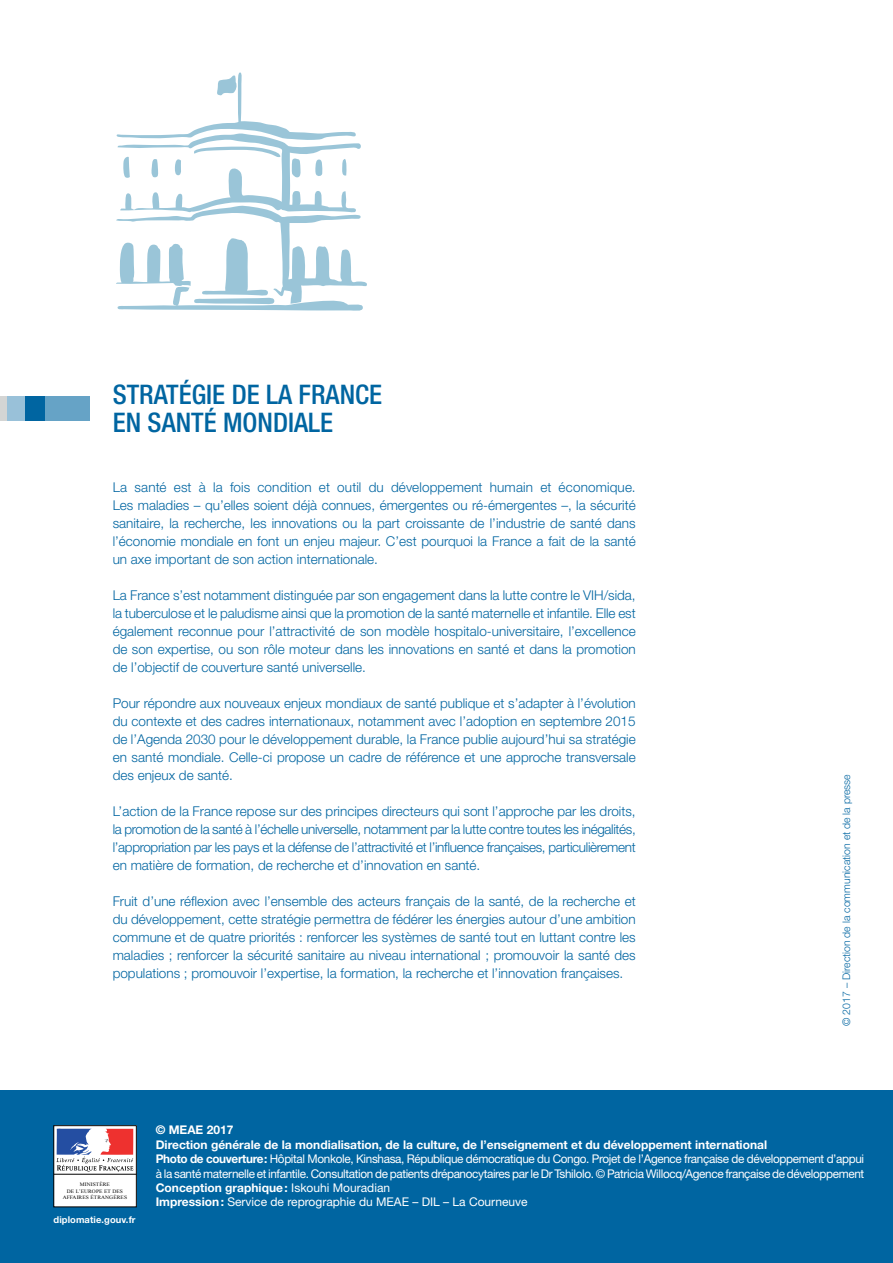
<style>
.page{position:relative;width:893px;height:1263px;background:#fff}
.page>*{position:absolute;margin:0;border:0;box-sizing:border-box;transform-origin:0 0}
.t1{font:500 condensed 27px/28.5px "Helvetica Neue LT Std";color:#0065a1}
.t2{font:300 13.5px/18px "Helvetica Neue LT Std";color:#0065a1;text-align:justify}
.t3{font:12px/14.4px "Helvetica Neue LT Std";letter-spacing:-.03em;color:#fff}
.t4{font:300 10.5px "Helvetica Neue LT Std";color:#0065a1}
.t5{font:700 9.3px "Helvetica Neue LT Std";letter-spacing:.01em;color:#fff}
.t6{font:5.1px/6.6px "Times New Roman";letter-spacing:.015em;color:#000;text-align:center;scale:1.08 1}
.s1{font-weight:700}
</style>
<div class="page">
<div style="left:0;top:1091px;width:893px;height:172px;background:#0065a1"></div>
<div style="left:54px;top:1126px;width:82px;height:81px;background:#fff"></div>
<div style="left:54px;top:1125px;width:82px;height:82px;border:1px solid #000"></div>
<svg style="left:55px;top:1127px;width:80px;height:47px"></svg>
<svg style="left:56px;top:1129px;width:77px;height:43px"></svg>
<hr style="left:54px;top:1174px;width:82px;height:1px;background:#000">
<div style="left:6px;top:396px;width:24px;height:25px;background:#99c1d9"></div>
<div style="left:0;top:396px;width:6px;height:25px;background:#d4d5d4"></div>
<div style="left:25px;top:396px;width:21px;height:25px;background:#0065a1"></div>
<div style="left:45px;top:396px;width:45px;height:25px;background:#66a3c6"></div>
<svg style="left:116px;top:72px;width:251px;height:239px"></svg>
<h1 class="t1" style="left:113px;top:379px;width:271px">STRATÉGIE DE LA FRANCE<br>EN SANTÉ MONDIALE</h1>
<p class="t2" style="left:113px;top:478px;width:525px">La santé est à la fois condition et outil du développement humain et économique.<br>Les maladies – qu’elles soient déjà connues, émergentes ou ré-émergentes –, la sécurité sanitaire, la recherche, les innovations ou la part croissante de l’industrie de santé dans l’économie mondiale en font un enjeu majeur. C’est pourquoi la France a fait de la santé un axe important de son action internationale.</p>
<p class="t2" style="left:113px;top:586px;width:525px">La France s’est notamment distinguée par son engagement dans la lutte contre le VIH/sida, la tuberculose et le paludisme ainsi que la promotion de la santé maternelle et infantile. Elle est également reconnue pour l’attractivité de son modèle hospitalo-universitaire, l’excellence de son expertise, ou son rôle moteur dans les innovations en santé et dans la promotion de l’objectif de couverture santé universelle.</p>
<p class="t2" style="left:113px;top:694px;width:525px">Pour répondre aux nouveaux enjeux mondiaux de santé publique et s’adapter à l’évolution du contexte et des cadres internationaux, notamment avec l’adoption en septembre 2015 de l’Agenda 2030 pour le développement durable, la France publie aujourd’hui sa stratégie en santé mondiale. Celle-ci propose un cadre de référence et une approche transversale des enjeux de santé.</p>
<p class="t2" style="left:113px;top:802px;width:525px">L’action de la France repose sur des principes directeurs qui sont l’approche par les droits, la promotion de la santé à l’échelle universelle, notamment par la lutte contre toutes les inégalités, l’appropriation par les pays et la défense de l’attractivité et l’influence françaises, particulièrement en matière de formation, de recherche et d’innovation en santé.</p>
<p class="t2" style="left:113px;top:892px;width:525px">Fruit d’une réflexion avec l’ensemble des acteurs français de la santé, de la recherche et du développement, cette stratégie permettra de fédérer les énergies autour d’une ambition commune et de quatre priorités : renforcer les systèmes de santé tout en luttant contre les maladies ; renforcer la sécurité sanitaire au niveau international ; promouvoir la santé des populations ; promouvoir l’expertise, la formation, la recherche et l’innovation françaises.</p>
<p class="t4" style="left:840px;top:1026px;width:253px;rotate:-90deg">© 2017 – Direction de la communication et de la presse</p>
<p class="t6" style="left:63px;top:1181px;width:61px">MINISTÈRE<br>DE L’EUROPE ET DES<br>AFFAIRES ÉTRANGÈRES</p>
<p class="t5" style="left:54px;top:1214px;width:83px">diplomatie.gouv.fr</p>
<p class="t3" style="left:156px;top:1123px;width:710px"><span class="s1">© MEAE 2017<br>Direction générale de la mondialisation, de la culture, de l’enseignement et du développement international<br>Photo de couverture:</span> Hôpital Monkole, Kinshasa, République démocratique du Congo. Projet de l’Agence française de développement d’appui à la santé maternelle et infantile. Consultation de patients drépanocytaires par le Dr Tshilolo. © Patricia Willocq/Agence française de développement <span class="s1">Conception graphique:</span> Iskouhi Mouradian<br><span class="s1">Impression:</span> Service de reprographie du MEAE – DIL – La Courneuve</p>
</div>
